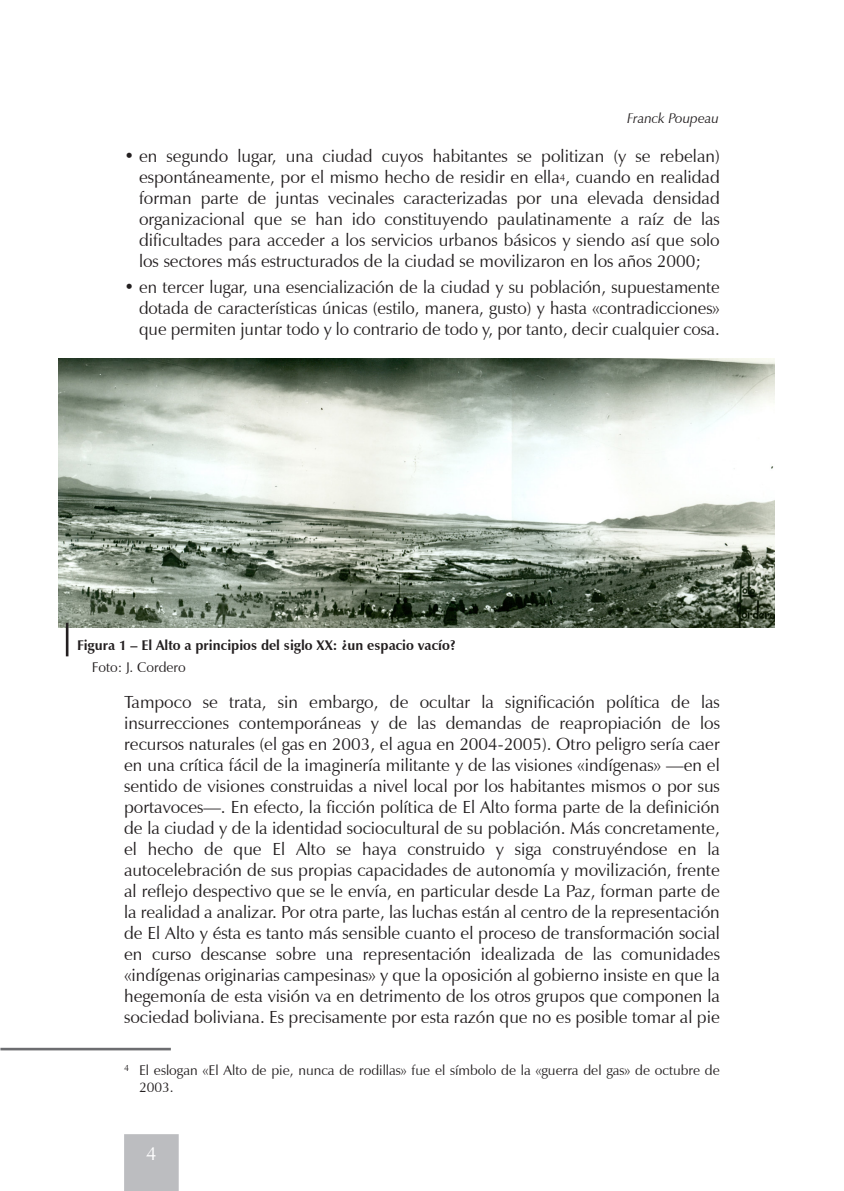
<style>
.page{position:relative;width:844px;height:1191px;background:#fff}
.page>*{position:absolute;margin:0;border:0;box-sizing:border-box;transform-origin:0 0}
.t1{font:19.25px "Zapf Humanist 601 BT";color:#fff}
.TEXTO{font:17.5px/21px "Zapf Humanist 601 BT";color:#231f20;text-align:justify}
.NOTAS{font:14px/16.8px "Zapf Humanist 601 BT";color:#231f20}
.LEYENDA{font:700 14px "Zapf Humanist 601 BT";color:#231f20}
.LEYENDA-2{font:14px "Zapf Humanist 601 BT";color:#231f20}
.t2{font:italic 14px "Zapf Humanist 601 BT";color:#231f20}
.s1{font-size:10.15px}
</style>
<div class="page">
<div style="left:124px;top:1134px;width:55px;height:57px;background:#bcbdc0"></div>
<hr style="left:0;top:1047px;width:171px;height:3px;background:#6c6d70">
<img style="left:59px;top:358px;width:715px;height:270px">
<hr style="left:66px;top:623px;width:2px;height:33px;background:#231f20">
<p class="t2" style="left:627px;top:110px;width:93px">Franck Poupeau</p>
<p class="TEXTO" style="left:139px;top:146px;width:582px;text-indent:-15px">• en segundo lugar, una ciudad cuyos habitantes se politizan (y se rebelan) espontáneamente, por el mismo hecho de residir en ella<span class="s1">4</span>, cuando en realidad forman parte de juntas vecinales caracterizadas por una elevada densidad organizacional que se han ido constituyendo paulatinamente a raíz de las dificultades para acceder a los servicios urbanos básicos y siendo así que solo los sectores más estructurados de la ciudad se movilizaron en los años 2000;</p>
<p class="TEXTO" style="left:139px;top:277px;width:582px;text-indent:-15px">• en tercer lugar, una esencialización de la ciudad y su población, supuestamente dotada de características únicas (estilo, manera, gusto) y hasta «contradicciones» que permiten juntar todo y lo contrario de todo y, por tanto, decir cualquier cosa.</p>
<p class="LEYENDA" style="left:77px;top:637px;width:380px">Figura 1 – El Alto a principios del siglo XX: ¿un espacio vacío?</p>
<p class="LEYENDA-2" style="left:92px;top:658px;width:95px">Foto: J. Cordero</p>
<p class="TEXTO" style="left:124px;top:691px;width:597px">Tampoco se trata, sin embargo, de ocultar la significación política de las insurrecciones contemporáneas y de las demandas de reapropiación de los recursos naturales (el gas en 2003, el agua en 2004-2005). Otro peligro sería caer en una crítica fácil de la imaginería militante y de las visiones «indígenas» —en el sentido de visiones construidas a nivel local por los habitantes mismos o por sus portavoces—. En efecto, la ficción política de El Alto forma parte de la definición de la ciudad y de la identidad sociocultural de su población. Más concretamente, el hecho de que El Alto se haya construido y siga construyéndose en la autocelebración de sus propias capacidades de autonomía y movilización, frente al reflejo despectivo que se le envía, en particular desde La Paz, forman parte de la realidad a analizar. Por otra parte, las luchas están al centro de la representación de El Alto y ésta es tanto más sensible cuanto el proceso de transformación social en curso descanse sobre una representación idealizada de las comunidades «indígenas originarias campesinas» y que la oposición al gobierno insiste en que la hegemonía de esta visión va en detrimento de los otros grupos que componen la sociedad boliviana. Es precisamente por esta razón que no es posible tomar al pie</p>
<p class="NOTAS" style="left:139px;top:1061px;width:582px;text-indent:-15px"><sup>4</sup> El eslogan «El Alto de pie, nunca de rodillas» fue el símbolo de la «guerra del gas» de octubre de<br>2003.</p>
<p class="t1" style="left:146px;top:1141px;width:12px">4</p>
</div>
